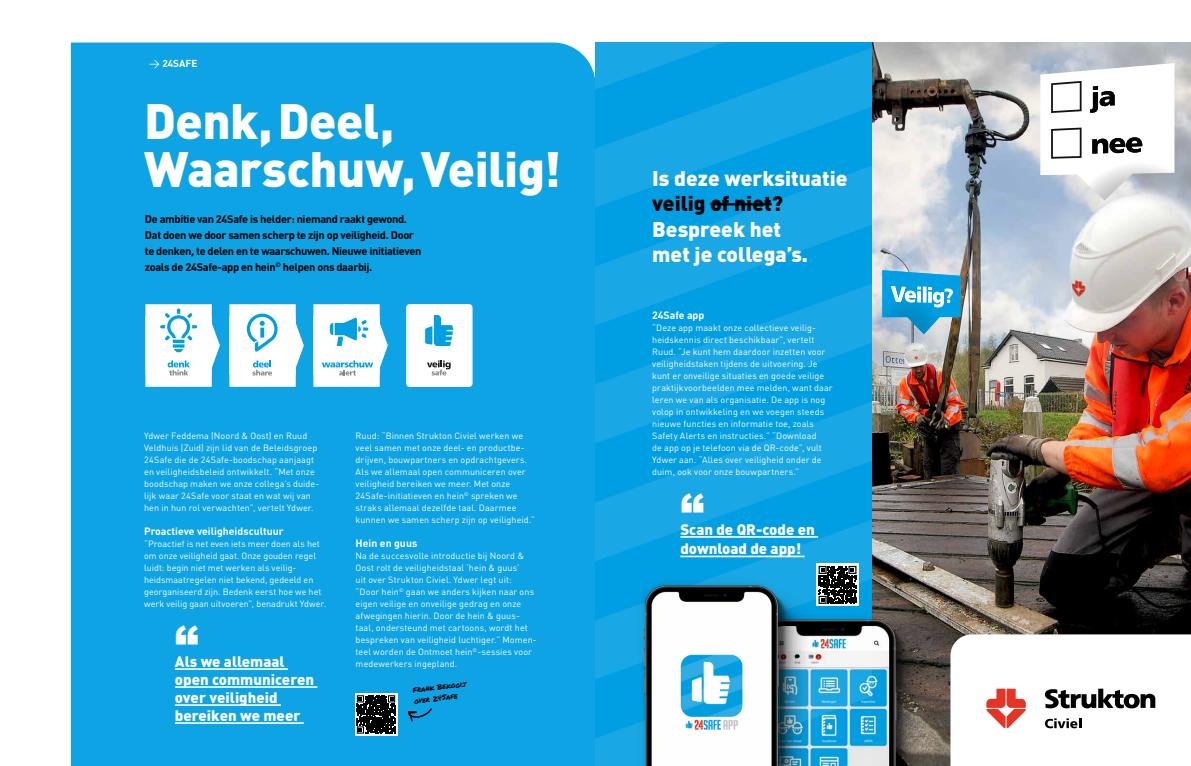
<style>
.page{position:relative;width:1191px;height:766px;background:#fff}
.page>*{position:absolute;margin:0;border:0;box-sizing:border-box;transform-origin:0 0}
.t1{font:900 49px/48px "DIN";letter-spacing:-.01em;color:#fff}
.t2{font:900 47.2px "Arial";color:#fff}
.t3{font:900 21px/25.2px "DIN";color:#fff}
.t4{font:900 21px "DIN";color:#000}
.t5{font:900 15px/18px "DIN";color:#fff}
.t6{font:700 11px/16px "DIN";letter-spacing:-.03em;color:#000}
.t7{font:700 10.5px "DIN";color:#fff}
.t8{font:700 10px "DIN";color:#fff}
.t9{font:9px/12px "DIN";letter-spacing:.01em;color:#fff}
.t10{font:7.5px/11px "Permanent Marker";color:#000}
.s1{font-weight:400;font-size:10.5px}
</style>
<div class="page">
<img style="left:872px;top:43px;width:319px;height:591px">
<div style="left:71px;top:43px;width:524px;height:722px;background:#0da3e4"></div>
<svg style="left:595px;top:42px;width:277px;height:437px;fill:#04a0e3"></svg>
<hr style="left:175px;top:668px;width:113px;height:1px;background:#fff">
<hr style="left:175px;top:686px;width:142px;height:1px;background:#fff">
<hr style="left:175px;top:704px;width:106px;height:1px;background:#fff">
<hr style="left:175px;top:722px;width:129px;height:1px;background:#fff">
<svg style="left:313px;top:304px;width:75px;height:83px"></svg>
<div style="left:406px;top:304px;width:66px;height:83px;background:#fff;border-radius:4px"></div>
<svg style="left:425px;top:315px;width:28px;height:31px"></svg>
<svg style="left:427px;top:360px;width:23px;height:15px"></svg>
<svg style="left:229px;top:304px;width:75px;height:83px"></svg>
<svg style="left:145px;top:304px;width:75px;height:83px"></svg>
<img style="left:395px;top:479px;width:569px;height:286px">
<svg style="left:355px;top:693px;width:42px;height:42px"></svg>
<svg style="left:357px;top:695px;width:77px;height:38px"></svg>
<svg style="left:882px;top:270px;width:78px;height:64px"></svg>
<svg style="left:1040px;top:63px;width:134px;height:137px"></svg>
<hr style="left:710px;top:203px;width:61px;height:2px;background:#000">
<svg style="left:950px;top:634px;width:241px;height:131px"></svg>
<p class="t8" style="left:149px;top:56px;width:50px"><span class="s1">&gt;</span> 24SAFE</p>
<h1 class="t1" style="left:144px;top:94px;width:418px">Denk, Deel,<br>Waarschuw, Veilig!</h1>
<p class="t6" style="left:145px;top:210px;width:278px">De ambitie van 24Safe is helder: niemand raakt gewond.<br>Dat doen we door samen scherp te zijn op veiligheid. Door te denken, te delen en te waarschuwen. Nieuwe initiatieven zoals de 24Safe-app en hein<sup>©</sup> helpen ons daarbij.</p>
<p class="t9" style="left:144px;top:429px;width:177px">Ydwer Feddema (Noord &amp; Oost) en Ruud Veldhuis (Zuid) zijn lid van de Beleidsgroep 24Safe die de 24Safe-boodschap aanjaagt en veiligheidsbeleid ontwikkelt. “Met onze boodschap maken we onze collega’s duide&shy;lijk waar 24Safe voor staat en wat wij van hen in hun rol verwachten”, vertelt Ydwer.</p>
<p class="t7" style="left:144px;top:524px;width:141px">Proactieve veiligheidscultuur</p>
<p class="t9" style="left:144px;top:537px;width:183px">“Proactief is net even iets meer doen als het om onze veiligheid gaat. Onze gouden regel luidt: begin niet met werken als veilig&shy;heidsmaatregelen niet bekend, gedeeld en georganiseerd zijn. Bedenk eerst hoe we het werk veilig gaan uitvoeren”, benadrukt Ydwer.</p>
<p class="t9" style="left:356px;top:429px;width:181px">Ruud: “Binnen Strukton Civiel werken we veel samen met onze deel- en productbe&shy;drijven, bouwpartners en opdrachtgevers.<br>Als we allemaal open communiceren over veiligheid bereiken we meer. Met onze 24Safe-initiatieven en hein<sup>©</sup> spreken we straks allemaal dezelfde taal. Daarmee kunnen we samen scherp zijn op veiligheid.”</p>
<p class="t7" style="left:356px;top:536px;width:63px">Hein en guus</p>
<p class="t9" style="left:356px;top:549px;width:183px">Na de succesvolle introductie bij Noord &amp; Oost rolt de veiligheidstaal ‘hein &amp; guus’<br>uit over Strukton Civiel. Ydwer legt uit: “Door hein<sup>©</sup> gaan we anders kijken naar ons eigen veilige en onveilige gedrag en onze afwegingen hierin. Door de hein &amp; guus&shy;taal, ondersteund met cartoons, wordt het bespreken van veiligheid luchtiger.” Momen&shy;teel worden de Ontmoet hein<sup>©</sup>-sessies voor medewerkers ingepland.</p>
<h2 class="t2" style="left:175px;top:608px;width:25px">“</h2>
<h3 class="t5" style="left:175px;top:669px;width:141px">open communiceren over veiligheid bereiken we meer</h3>
<p class="t10" style="left:412px;top:684px;width:55px;rotate:-7deg">Frank Bekooij over 24Safe</p>
<h3 class="t5" style="left:175px;top:651px;width:111px">Als we allemaal</h3>
<h3 class="t3" style="left:652px;top:165px;width:197px">Is deze werksituatie</h3>
<h3 class="t4" style="left:652px;top:190px;width:132px">veilig of niet?</h3>
<h3 class="t3" style="left:652px;top:215px;width:157px">Bespreek het met je collega’s.</h3>
<p class="t7" style="left:652px;top:308px;width:54px">24Safe app</p>
<p class="t9" style="left:652px;top:321px;width:182px">“Deze app maakt onze collectieve veilig&shy;heidskennis direct beschikbaar”, vertelt Ruud. “Je kunt hem daardoor inzetten voor veiligheidstaken tijdens de uitvoering. Je kunt er onveilige situaties en goede veilige praktijkvoorbeelden mee melden, want daar leren we van als organisatie. De app is nog volop in ontwikkeling en we voegen steeds nieuwe functies en informatie toe, zoals Safety Alerts en instructies.” “Download<br>de app op je telefoon via de QR-code”, vult Ydwer aan. “Alles over veiligheid onder de duim, ook voor onze bouwpartners.”</p>
<h2 class="t2" style="left:680px;top:476px;width:25px">“</h2>
<h3 class="t5" style="left:680px;top:519px;width:136px;line-height:19.5px">Scan de QR-code en download de app!</h3>
</div>
